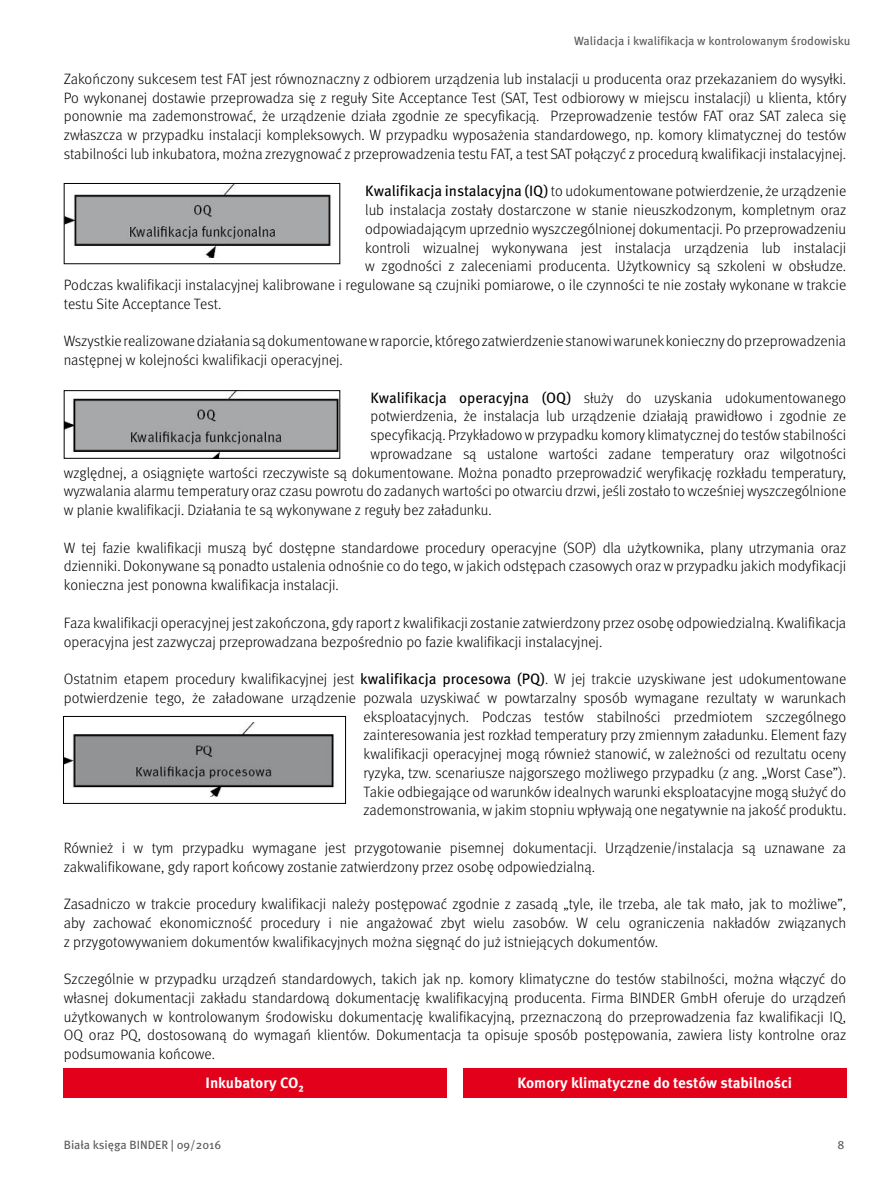
<style>
.page{position:relative;width:893px;height:1191px;background:#fff}
.page>*{position:absolute;margin:0;border:0;box-sizing:border-box;transform-origin:0 0}
.Fließtext{font:300 15px/18.8px "Meta Pro";color:#000;text-align:justify}
.t1{font:700 15px "Meta Pro";letter-spacing:-.005em;color:#fff}
.t2{font:12px "Meta Pro";letter-spacing:-.005em;color:#58585a}
.s1{font-weight:400}
</style>
<div class="page">
<img style="left:65px;top:722px;width:269px;height:74px">
<div style="left:63px;top:716px;width:283px;height:88px;border:1px solid #000"></div>
<img style="left:66px;top:392px;width:272px;height:65px">
<div style="left:64px;top:390px;width:276px;height:69px;border:1px solid #000"></div>
<img style="left:66px;top:185px;width:265px;height:72px">
<div style="left:64px;top:183px;width:276px;height:81px;border:1px solid #000"></div>
<div style="left:63px;top:1067px;width:383px;height:30px;background:#e2001a"></div>
<div style="left:463px;top:1067px;width:383px;height:30px;background:#e2001a"></div>
<p class="t2" style="left:574px;top:32px;width:278px">Walidacja i kwalifikacja w kontrolowanym środowisku</p>
<p class="Fließtext" style="left:64px;top:68px;width:784px">Zakończony sukcesem test FAT jest równoznaczny z odbiorem urządzenia lub instalacji u producenta oraz przekazaniem do wysyłki.<br>Po wykonanej dostawie przeprowadza się z reguły Site Acceptance Test (SAT, Test odbiorowy w miejscu instalacji) u klienta, który ponownie ma zademonstrować, że urządzenie działa zgodnie ze specyfikacją. Przeprowadzenie testów FAT oraz SAT zaleca się zwłaszcza w przypadku instalacji kompleksowych. W przypadku wyposażenia standardowego, np. komory klimatycznej do testów stabilności lub inkubatora, można zrezygnować z przeprowadzenia testu FAT, a test SAT połączyć z procedurą kwalifikacji instalacyjnej.</p>
<p class="Fließtext" style="left:365px;top:181px;width:482px"><span class="s1">Kwalifikacja instalacyjna (IQ)</span> to udokumentowane potwierdzenie, że urządzenie</p>
<p class="Fließtext" style="left:365px;top:200px;width:483px">lub instalacja zostały dostarczone w stanie nieuszkodzonym, kompletnym oraz</p>
<p class="Fließtext" style="left:365px;top:218px;width:482px">odpowiadającym uprzednio wyszczególnionej dokumentacji. Po przeprowadzeniu</p>
<p class="Fließtext" style="left:365px;top:237px;width:482px">kontroli wizualnej wykonywana jest instalacja urządzenia lub instalacji</p>
<p class="Fließtext" style="left:365px;top:256px;width:482px">w zgodności z zaleceniami producenta. Użytkownicy są szkoleni w obsłudze.</p>
<p class="Fließtext" style="left:64px;top:275px;width:784px">Podczas kwalifikacji instalacyjnej kalibrowane i regulowane są czujniki pomiarowe, o ile czynności te nie zostały wykonane w trakcie</p>
<p class="Fließtext" style="left:64px;top:293px;width:159px">testu Site Acceptance Test.</p>
<p class="Fließtext" style="left:64px;top:331px;width:784px">Wszystkie realizowane działania są dokumentowane w raporcie, którego zatwierdzenie stanowi warunek konieczny do przeprowadzenia następnej w kolejności kwalifikacji operacyjnej.</p>
<p class="Fließtext" style="left:371px;top:387px;width:477px"><span class="s1">Kwalifikacja operacyjna (OQ)</span> służy do uzyskania udokumentowanego</p>
<p class="Fließtext" style="left:371px;top:406px;width:477px">potwierdzenia, że instalacja lub urządzenie działają prawidłowo i zgodnie ze</p>
<p class="Fließtext" style="left:371px;top:425px;width:477px">specyfikacją. Przykładowo w przypadku komory klimatycznej do testów stabilności</p>
<p class="Fließtext" style="left:371px;top:443px;width:477px">wprowadzane są ustalone wartości zadane temperatury oraz wilgotności</p>
<p class="Fließtext" style="left:64px;top:462px;width:784px">względnej, a osiągnięte wartości rzeczywiste są dokumentowane. Można ponadto przeprowadzić weryfikację rozkładu temperatury,</p>
<p class="Fließtext" style="left:64px;top:481px;width:784px">wyzwalania alarmu temperatury oraz czasu powrotu do zadanych wartości po otwarciu drzwi, jeśli zostało to wcześniej wyszczególnione</p>
<p class="Fließtext" style="left:64px;top:500px;width:429px">w planie kwalifikacji. Działania te są wykonywane z reguły bez załadunku.</p>
<p class="Fließtext" style="left:64px;top:537px;width:784px">W tej fazie kwalifikacji muszą być dostępne standardowe procedury operacyjne (SOP) dla użytkownika, plany utrzymania oraz dzienniki. Dokonywane są ponadto ustalenia odnośnie co do tego, w jakich odstępach czasowych oraz w przypadku jakich modyfikacji konieczna jest ponowna kwalifikacja instalacji.</p>
<p class="Fließtext" style="left:64px;top:612px;width:784px">Faza kwalifikacji operacyjnej jest zakończona, gdy raport z kwalifikacji zostanie zatwierdzony przez osobę odpowiedzialną. Kwalifikacja operacyjna jest zazwyczaj przeprowadzana bezpośrednio po fazie kwalifikacji instalacyjnej.</p>
<p class="Fließtext" style="left:64px;top:668px;width:784px;text-align:right">Ostatnim etapem procedury kwalifikacyjnej jest <span class="s1">kwalifikacja procesowa (PQ)</span>. W jej trakcie uzyskiwane jest udokumentowane potwierdzenie tego, że załadowane urządzenie pozwala uzyskiwać w powtarzalny sposób wymagane rezultaty w warunkach eksploatacyjnych. Podczas testów stabilności przedmiotem szczególnego<br>zainteresowania jest rozkład temperatury przy zmiennym załadunku. Element fazy<br>kwalifikacji operacyjnej mogą również stanowić, w zależności od rezultatu oceny<br>ryzyka, tzw. scenariusze najgorszego możliwego przypadku (z ang. „Worst Case”).<br>Takie odbiegające od warunków idealnych warunki eksploatacyjne mogą służyć do<br>zademonstrowania, w jakim stopniu wpływają one negatywnie na jakość produktu.</p>
<p class="Fließtext" style="left:64px;top:837px;width:784px">Również i w tym przypadku wymagane jest przygotowanie pisemnej dokumentacji. Urządzenie/instalacja są uznawane za zakwalifikowane, gdy raport końcowy zostanie zatwierdzony przez osobę odpowiedzialną.</p>
<p class="Fließtext" style="left:64px;top:893px;width:784px">Zasadniczo w trakcie procedury kwalifikacji należy postępować zgodnie z zasadą „tyle, ile trzeba, ale tak mało, jak to możliwe”, aby zachować ekonomiczność procedury i nie angażować zbyt wielu zasobów. W celu ograniczenia nakładów związanych z przygotowywaniem dokumentów kwalifikacyjnych można sięgnąć do już istniejących dokumentów.</p>
<p class="Fließtext" style="left:64px;top:968px;width:784px">Szczególnie w przypadku urządzeń standardowych, takich jak np. komory klimatyczne do testów stabilności, można włączyć do własnej dokumentacji zakładu standardową dokumentację kwalifikacyjną producenta. Firma BINDER GmbH oferuje do urządzeń użytkowanych w kontrolowanym środowisku dokumentację kwalifikacyjną, przeznaczoną do przeprowadzenia faz kwalifikacji IQ, OQ oraz PQ, dostosowaną do wymagań klientów. Dokumentacja ta opisuje sposób postępowania, zawiera listy kontrolne oraz podsumowania końcowe.</p>
<p class="t1" style="left:206px;top:1071px;width:100px">Inkubatory CO₂</p>
<p class="t1" style="left:517px;top:1071px;width:276px">Komory klimatyczne do testów stabilności</p>
<p class="t2" style="left:64px;top:1135px;width:159px">Biała księga BINDER | 09/2016</p>
<p class="t2" style="left:837px;top:1135px;width:9px">8</p>
</div>
